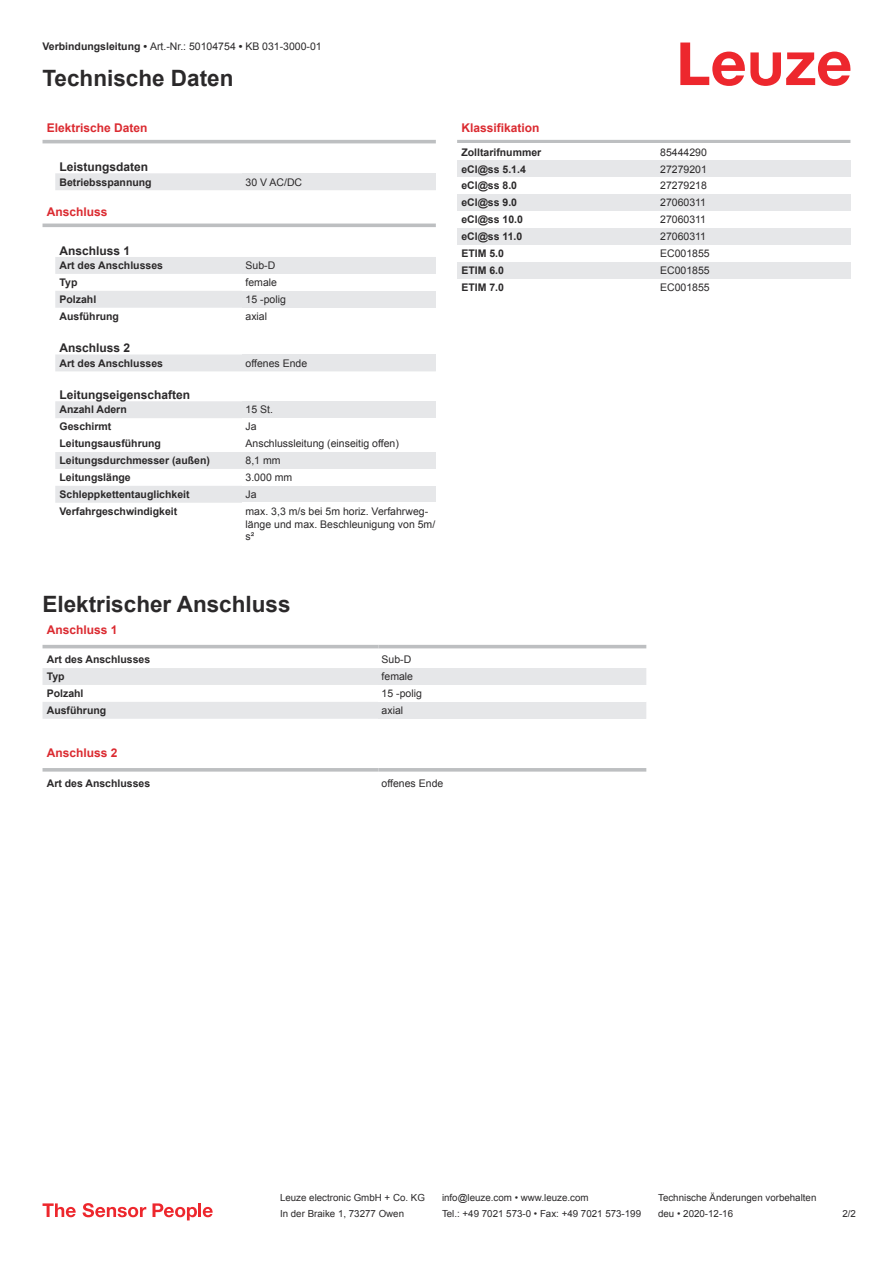
<style>
.page{position:relative;width:893px;height:1263px;background:#fff}
.page>*{position:absolute;margin:0;border:0;box-sizing:border-box;transform-origin:0 0}
.t1{font:700 22.5px "Arial";color:#2b292a}
.t2{font:700 12px "Arial";color:#db2a30}
.t3{font:700 12px "Arial";color:#2b292a}
.t4{font:700 10.5px "Arial";color:#2b292a}
.t5{font:10.5px/12.6px "Arial";color:#2b292a}
.t6{font:9.75px "Arial";color:#2b292a}
.s1{font-weight:700}
</style>
<div class="page">
<svg style="left:680px;top:43px;width:170px;height:43px"></svg>
<svg style="left:55px;top:173px;width:380px;height:330px"></svg>
<hr style="left:43px;top:140px;width:393px;height:3px;background:#bdbfc1">
<div style="left:242px;top:173px;width:194px;height:17px;background:#e6e7e9"></div>
<div style="left:43px;top:207px;width:393px;height:18px;background:#fff"></div>
<hr style="left:43px;top:224px;width:393px;height:3px;background:#bdbfc1">
<div style="left:242px;top:257px;width:194px;height:17px;background:#e6e7e9"></div>
<div style="left:242px;top:274px;width:194px;height:17px;background:#fff"></div>
<div style="left:242px;top:291px;width:194px;height:17px;background:#e6e7e9"></div>
<div style="left:242px;top:308px;width:194px;height:17px;background:#fff"></div>
<div style="left:242px;top:354px;width:194px;height:17px;background:#e6e7e9"></div>
<div style="left:242px;top:401px;width:194px;height:17px;background:#e6e7e9"></div>
<div style="left:242px;top:418px;width:194px;height:17px;background:#fff"></div>
<div style="left:242px;top:435px;width:194px;height:17px;background:#fff"></div>
<div style="left:242px;top:452px;width:194px;height:17px;background:#e6e7e9"></div>
<div style="left:242px;top:469px;width:194px;height:17px;background:#fff"></div>
<div style="left:242px;top:486px;width:194px;height:17px;background:#e6e7e9"></div>
<svg style="left:43px;top:648px;width:603px;height:1px"></svg>
<svg style="left:43px;top:668px;width:335px;height:51px"></svg>
<hr style="left:43px;top:645px;width:335px;height:3px;background:#bdbfc1">
<hr style="left:378px;top:645px;width:268px;height:3px;background:#bdbfc1">
<div style="left:378px;top:668px;width:268px;height:17px;background:#e6e7e9"></div>
<div style="left:378px;top:702px;width:268px;height:17px;background:#e6e7e9"></div>
<svg style="left:43px;top:768px;width:335px;height:4px"></svg>
<svg style="left:378px;top:768px;width:268px;height:4px"></svg>
<hr style="left:457px;top:140px;width:393px;height:3px;background:#bdbfc1">
<div style="left:457px;top:160px;width:200px;height:17px;background:#e6e7e9"></div>
<div style="left:657px;top:160px;width:193px;height:17px;background:#e6e7e9"></div>
<div style="left:457px;top:194px;width:200px;height:17px;background:#e6e7e9"></div>
<div style="left:657px;top:194px;width:193px;height:17px;background:#e6e7e9"></div>
<div style="left:457px;top:228px;width:200px;height:17px;background:#e6e7e9"></div>
<div style="left:657px;top:228px;width:193px;height:17px;background:#e6e7e9"></div>
<div style="left:457px;top:262px;width:200px;height:17px;background:#e6e7e9"></div>
<div style="left:657px;top:262px;width:193px;height:17px;background:#e6e7e9"></div>
<svg style="left:43px;top:1203px;width:33px;height:14px"></svg>
<svg style="left:83px;top:1203px;width:63px;height:14px"></svg>
<svg style="left:153px;top:1203px;width:44px;height:17px"></svg>
<hr style="left:198px;top:1203px;width:3px;height:14px;background:#ed272d">
<svg style="left:203px;top:1207px;width:10px;height:10px"></svg>
<p class="t5" style="left:43px;top:41px;width:281px"><span class="s1">Verbindungsleitung •</span> Art.-Nr.: 50104754 <span class="s1">•</span> KB 031-3000-01</p>
<h1 class="t1" style="left:43px;top:70px;width:192px">Technische Daten</h1>
<p class="t2" style="left:47px;top:123px;width:102px">Elektrische Daten</p>
<p class="t3" style="left:60px;top:162px;width:90px">Leistungsdaten</p>
<p class="t4" style="left:60px;top:178px;width:94px">Betriebsspannung</p>
<p class="t5" style="left:246px;top:176px;width:58px">30 V AC/DC</p>
<p class="t2" style="left:47px;top:207px;width:62px">Anschluss</p>
<p class="t3" style="left:60px;top:246px;width:72px">Anschluss 1</p>
<p class="t4" style="left:60px;top:262px;width:105px">Art des Anschlusses</p>
<p class="t5" style="left:246px;top:260px;width:31px">Sub-D</p>
<p class="t4" style="left:60px;top:278px;width:19px">Typ</p>
<p class="t5" style="left:246px;top:277px;width:33px">female</p>
<p class="t4" style="left:60px;top:295px;width:38px">Polzahl</p>
<p class="t5" style="left:246px;top:294px;width:42px">15 -polig</p>
<p class="t4" style="left:60px;top:312px;width:61px">Ausführung</p>
<p class="t5" style="left:246px;top:311px;width:23px">axial</p>
<p class="t3" style="left:60px;top:344px;width:72px">Anschluss 2</p>
<p class="t4" style="left:60px;top:359px;width:105px">Art des Anschlusses</p>
<p class="t5" style="left:246px;top:358px;width:63px">offenes Ende</p>
<p class="t3" style="left:60px;top:390px;width:132px">Leitungseigenschaften</p>
<p class="t4" style="left:60px;top:406px;width:69px">Anzahl Adern</p>
<p class="t5" style="left:246px;top:404px;width:29px">15 St.</p>
<p class="t4" style="left:60px;top:423px;width:53px">Geschirmt</p>
<p class="t5" style="left:246px;top:421px;width:13px">Ja</p>
<p class="t4" style="left:60px;top:440px;width:103px">Leitungsausführung</p>
<p class="t5" style="left:246px;top:438px;width:155px">Anschlussleitung (einseitig offen)</p>
<p class="t4" style="left:60px;top:457px;width:152px">Leitungsdurchmesser (außen)</p>
<p class="t5" style="left:246px;top:455px;width:37px">8,1 mm</p>
<p class="t4" style="left:60px;top:473px;width:73px">Leitungslänge</p>
<p class="t5" style="left:246px;top:472px;width:48px">3.000 mm</p>
<p class="t4" style="left:60px;top:490px;width:132px">Schleppkettentauglichkeit</p>
<p class="t5" style="left:246px;top:489px;width:13px">Ja</p>
<p class="t4" style="left:60px;top:507px;width:119px">Verfahrgeschwindigkeit</p>
<p class="t5" style="left:246px;top:506px;width:191px">max. 3,3 m/s bei 5m horiz. Verfahrweg&shy;länge und max. Beschleunigung von 5m/ s²</p>
<p class="t2" style="left:461px;top:123px;width:80px">Klassifikation</p>
<p class="t4" style="left:461px;top:148px;width:81px">Zolltarifnummer</p>
<p class="t5" style="left:660px;top:147px;width:48px">85444290</p>
<p class="t4" style="left:461px;top:165px;width:66px">eCl@ss 5.1.4</p>
<p class="t5" style="left:660px;top:164px;width:48px">27279201</p>
<p class="t4" style="left:461px;top:182px;width:57px">eCl@ss 8.0</p>
<p class="t5" style="left:660px;top:180px;width:48px">27279218</p>
<p class="t4" style="left:461px;top:199px;width:57px">eCl@ss 9.0</p>
<p class="t5" style="left:660px;top:197px;width:47px">27060311</p>
<p class="t4" style="left:461px;top:216px;width:63px">eCl@ss 10.0</p>
<p class="t5" style="left:660px;top:214px;width:47px">27060311</p>
<p class="t4" style="left:461px;top:233px;width:63px">eCl@ss 11.0</p>
<p class="t5" style="left:660px;top:231px;width:47px">27060311</p>
<p class="t4" style="left:461px;top:249px;width:44px">ETIM 5.0</p>
<p class="t5" style="left:660px;top:248px;width:51px">EC001855</p>
<p class="t4" style="left:461px;top:266px;width:44px">ETIM 6.0</p>
<p class="t5" style="left:660px;top:265px;width:51px">EC001855</p>
<p class="t4" style="left:461px;top:283px;width:44px">ETIM 7.0</p>
<p class="t5" style="left:660px;top:282px;width:51px">EC001855</p>
<h1 class="t1" style="left:43px;top:596px;width:250px">Elektrischer Anschluss</h1>
<p class="t2" style="left:47px;top:625px;width:72px">Anschluss 1</p>
<p class="t4" style="left:47px;top:656px;width:105px">Art des Anschlusses</p>
<p class="t5" style="left:382px;top:654px;width:31px">Sub-D</p>
<p class="t4" style="left:47px;top:673px;width:19px">Typ</p>
<p class="t5" style="left:382px;top:671px;width:33px">female</p>
<p class="t4" style="left:47px;top:689px;width:38px">Polzahl</p>
<p class="t5" style="left:382px;top:688px;width:42px">15 -polig</p>
<p class="t4" style="left:47px;top:706px;width:61px">Ausführung</p>
<p class="t5" style="left:382px;top:705px;width:23px">axial</p>
<p class="t2" style="left:47px;top:748px;width:72px">Anschluss 2</p>
<p class="t4" style="left:47px;top:779px;width:105px">Art des Anschlusses</p>
<p class="t5" style="left:382px;top:777px;width:63px">offenes Ende</p>
<p class="t6" style="left:280px;top:1194px;width:146px">Leuze electronic GmbH + Co. KG</p>
<p class="t6" style="left:442px;top:1194px;width:148px">info@leuze.com • www.leuze.com</p>
<p class="t6" style="left:658px;top:1194px;width:160px">Technische Änderungen vorbehalten</p>
<p class="t6" style="left:280px;top:1210px;width:126px">In der Braike 1, 73277 Owen</p>
<p class="t6" style="left:442px;top:1210px;width:201px">Tel.: +49 7021 573-0 • Fax: +49 7021 573-199</p>
<p class="t6" style="left:658px;top:1210px;width:76px">deu • 2020-12-16</p>
<p class="t6" style="left:842px;top:1210px;width:15px">2 /2</p>
</div>
